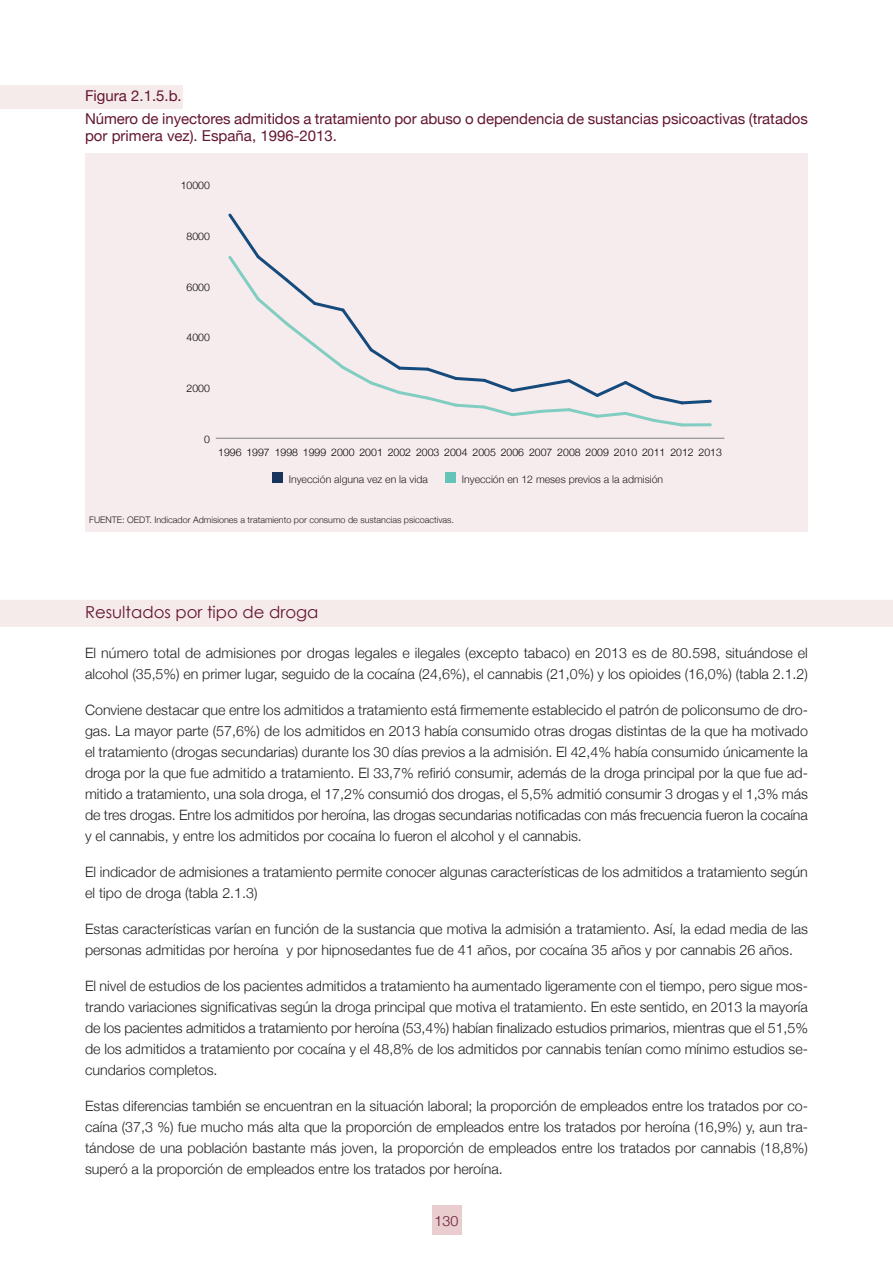
<style>
.page{position:relative;width:893px;height:1263px;background:#fff}
.page>*{position:absolute;margin:0;border:0;box-sizing:border-box;transform-origin:0 0}
.t1{font:16.5px "Century Gothic";color:#641633}
.t2{font:15px/23.7px "Helvetica Neue";letter-spacing:-.005em;color:#641633}
.t3{font:300 14.25px/21px "Helvetica Neue";color:#231f20}
.t4{font:300 14.25px "Helvetica Neue";color:#641633}
.t5{font:300 10.5px "Helvetica Neue";color:#000}
.t6{font:300 10.5px "Helvetica Neue";color:#231f20}
.t7{font:300 9px "Helvetica Neue";color:#231f20}
</style>
<div class="page">
<div style="left:432px;top:1205px;width:29px;height:30px;background:#eacecf"></div>
<div style="left:0;top:85px;width:183px;height:24px;background:#f6ebeb"></div>
<div style="left:85px;top:153px;width:723px;height:378px;background:#f7eced"></div>
<hr style="left:216px;top:438px;width:508px;height:1px;background:#808080">
<svg style="left:228px;top:213px;width:484px;height:214px"></svg>
<div style="left:272px;top:472px;width:11px;height:11px;background:#18345c"></div>
<div style="left:445px;top:472px;width:11px;height:11px;background:#65c4b8"></div>
<div style="left:0;top:600px;width:893px;height:27px;background:#f6ebeb"></div>
<p class="t2" style="left:85px;top:83px;width:724px">Figura 2.1.5.b.<br>Número de inyectores admitidos a tratamiento por abuso o dependencia de sustancias psicoactivas (tratados</p>
<p class="t2" style="left:85px;top:124px;width:254px">por primera vez). España, 1996-2013.</p>
<p class="t5" style="left:181px;top:179px;width:31px">10000</p>
<p class="t5" style="left:187px;top:230px;width:25px">8000</p>
<p class="t5" style="left:187px;top:281px;width:25px">6000</p>
<p class="t5" style="left:187px;top:331px;width:25px">4000</p>
<p class="t5" style="left:187px;top:382px;width:25px">2000</p>
<p class="t5" style="left:204px;top:433px;width:7px">0</p>
<p class="t5" style="left:218px;top:446px;width:505px">1996 1997 1998 1999 2000 2001 2002 2003 2004 2005 2006 2007 2008 2009 2010 2011 2012 2013</p>
<p class="t6" style="left:289px;top:472px;width:141px">Inyección alguna vez en la vida</p>
<p class="t6" style="left:462px;top:472px;width:203px">Inyección en 12 meses previos a la admisión</p>
<p class="t7" style="left:89px;top:514px;width:366px">FUENTE: OEDT. Indicador Admisiones a tratamiento por consumo de sustancias psicoactivas.</p>
<p class="t1" style="left:85px;top:602px;width:235px">Resultados por tipo de droga</p>
<p class="t3" style="left:85px;top:643px;width:724px">El número total de admisiones por drogas legales e ilegales (excepto tabaco) en 2013 es de 80.598, situándose el alcohol (35,5%) en primer lugar, seguido de la cocaína (24,6%), el cannabis (21,0%) y los opioides (16,0%) (tabla 2.1.2)</p>
<p class="t3" style="left:85px;top:699px;width:724px;text-align:justify">Conviene destacar que entre los admitidos a tratamiento está firmemente establecido el patrón de policonsumo de dro&shy;gas. La mayor parte (57,6%) de los admitidos en 2013 había consumido otras drogas distintas de la que ha motivado el tratamiento (drogas secundarias) durante los 30 días previos a la admisión. El 42,4% había consumido únicamente la droga por la que fue admitido a tratamiento. El 33,7% refirió consumir, además de la droga principal por la que fue ad&shy;mitido a tratamiento, una sola droga, el 17,2% consumió dos drogas, el 5,5% admitió consumir 3 drogas y el 1,3% más de tres drogas. Entre los admitidos por heroína, las drogas secundarias notificadas con más frecuencia fueron la cocaína y el cannabis, y entre los admitidos por cocaína lo fueron el alcohol y el cannabis.</p>
<p class="t3" style="left:85px;top:861px;width:724px">El indicador de admisiones a tratamiento permite conocer algunas características de los admitidos a tratamiento según el tipo de droga (tabla 2.1.3)</p>
<p class="t3" style="left:85px;top:918px;width:724px">Estas características varían en función de la sustancia que motiva la admisión a tratamiento. Así, la edad media de las personas admitidas por heroína y por hipnosedantes fue de 41 años, por cocaína 35 años y por cannabis 26 años.</p>
<p class="t3" style="left:85px;top:975px;width:724px;text-align:justify">El nivel de estudios de los pacientes admitidos a tratamiento ha aumentado ligeramente con el tiempo, pero sigue mos&shy;trando variaciones significativas según la droga principal que motiva el tratamiento. En este sentido, en 2013 la mayoría de los pacientes admitidos a tratamiento por heroína (53,4%) habían finalizado estudios primarios, mientras que el 51,5% de los admitidos a tratamiento por cocaína y el 48,8% de los admitidos por cannabis tenían como mínimo estudios se&shy;cundarios completos.</p>
<p class="t3" style="left:85px;top:1095px;width:724px;text-align:justify">Estas diferencias también se encuentran en la situación laboral; la proporción de empleados entre los tratados por co&shy;caína (37,3 %) fue mucho más alta que la proporción de empleados entre los tratados por heroína (16,9%) y, aun tra&shy;tándose de una población bastante más joven, la proporción de empleados entre los tratados por cannabis (18,8%) superó a la proporción de empleados entre los tratados por heroína.</p>
<p class="t4" style="left:435px;top:1212px;width:25px">130</p>
</div>
